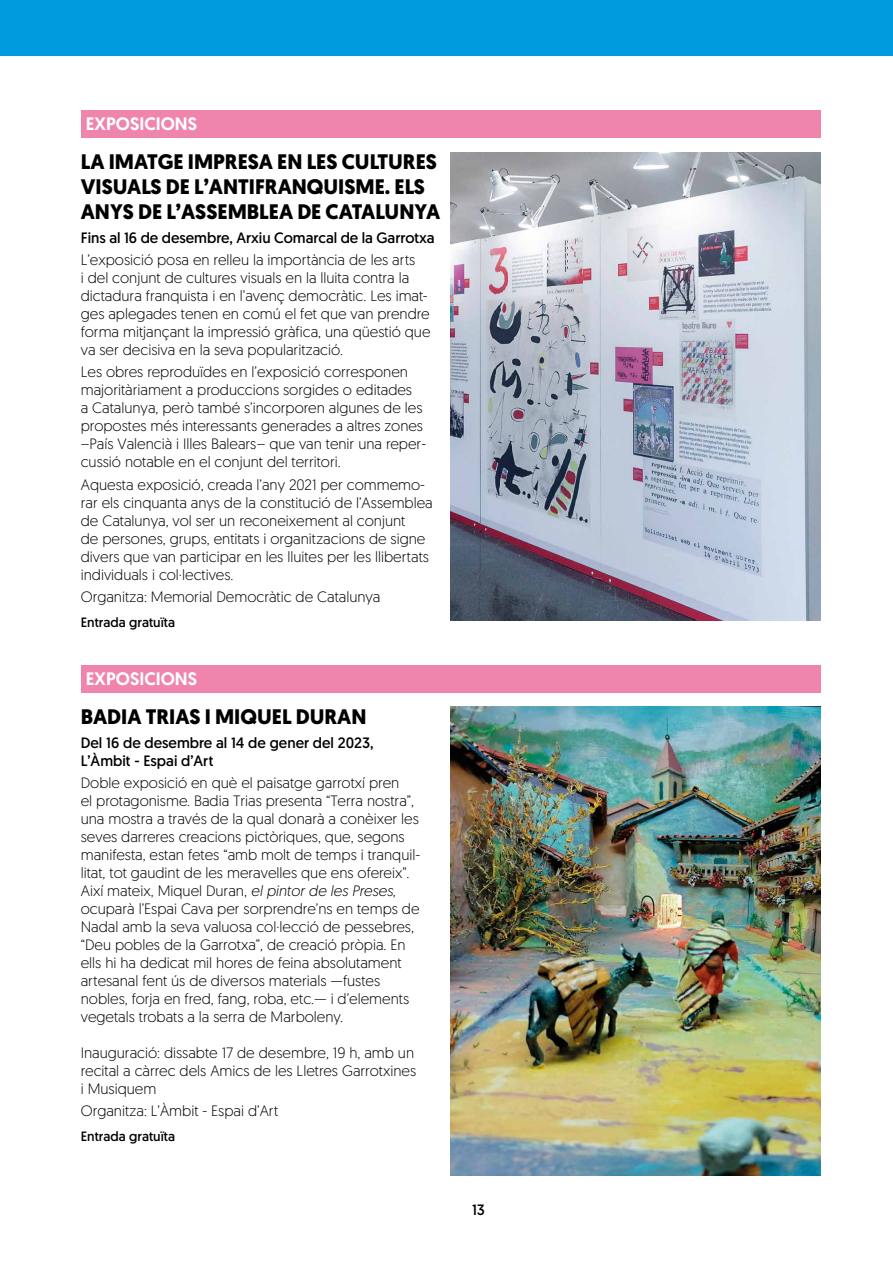
<style>
.page{position:relative;width:893px;height:1263px;background:#fff}
.page>*{position:absolute;margin:0;border:0;box-sizing:border-box;transform-origin:0 0}
.t1{font:700 21px/25.2px "Geomanist";color:#000}
.t2{font:500 18px "Geomanist";color:#fff}
.t3{font:300 15px/18px "Geomanist";color:#000}
.t4{font:15px/18px "Geomanist";color:#000}
.t5{font:13.5px "Geomanist";color:#000}
.s1{font-style:italic}
</style>
<div class="page">
<div style="left:0;top:0;width:893px;height:55px;background:#009ade"></div>
<div style="left:81px;top:111px;width:740px;height:27px;background:#ef85ad"></div>
<div style="left:81px;top:666px;width:740px;height:27px;background:#ef85ad"></div>
<img style="left:451px;top:707px;width:370px;height:469px">
<img style="left:451px;top:153px;width:370px;height:468px">
<p class="t2" style="left:86px;top:112px;width:113px">EXPOSICIONS</p>
<h1 class="t1" style="left:81px;top:149px;width:361px">LA IMATGE IMPRESA EN LES CULTURES<br>VISUALS DE L’ANTIFRANQUISME. ELS<br>ANYS DE L’ASSEMBLEA DE CATALUNYA</h1>
<p class="t4" style="left:81px;top:228px;width:355px">Fins al 16 de desembre, Arxiu Comarcal de la Garrotxa</p>
<p class="t3" style="left:81px;top:250px;width:351px">L’exposició posa en relleu la importància de les arts<br>i del conjunt de cultures visuals en la lluita contra la dictadura franquista i en l’avenç democràtic. Les imat&shy;ges aplegades tenen en comú el fet que van prendre forma mitjançant la impressió gràfica, una qüestió que va ser decisiva en la seva popularització.</p>
<p class="t3" style="left:81px;top:363px;width:347px">Les obres reproduïdes en l’exposició corresponen majoritàriament a produccions sorgides o editades<br>a Catalunya, però també s’incorporen algunes de les propostes més interessants generades a altres zones –País Valencià i Illes Balears– que van tenir una reper&shy;cussió notable en el conjunt del territori.</p>
<p class="t3" style="left:81px;top:475px;width:353px">Aquesta exposició, creada l’any 2021 per commemo&shy;rar els cinquanta anys de la constitució de l’Assemblea de Catalunya, vol ser un reconeixement al conjunt<br>de persones, grups, entitats i organitzacions de signe divers que van participar en les lluites per les llibertats individuals i col·lectives.</p>
<p class="t3" style="left:81px;top:587px;width:301px">Organitza: Memorial Democràtic de Catalunya</p>
<p class="t5" style="left:81px;top:613px;width:96px">Entrada gratuïta</p>
<p class="t2" style="left:86px;top:667px;width:113px">EXPOSICIONS</p>
<h1 class="t1" style="left:81px;top:704px;width:287px">BADIA TRIAS I MIQUEL DURAN</h1>
<p class="t4" style="left:81px;top:733px;width:294px">Del 16 de desembre al 14 de gener del 2023,<br>L’Àmbit - Espai d’Art</p>
<p class="t3" style="left:81px;top:773px;width:340px">Doble exposició en què el paisatge garrotxí pren<br>el protagonisme. Badia Trias presenta “Terra nostra”, una mostra a través de la qual donarà a conèixer les seves darreres creacions pictòriques, que, segons manifesta, estan fetes “amb molt de temps i tranquil· litat, tot gaudint de les meravelles que ens ofereix”.<br>Així mateix, Miquel Duran, <span class="s1">el pintor de les Preses</span>, ocuparà l’Espai Cava per sorprendre’ns en temps de Nadal amb la seva valuosa col·lecció de pessebres, “Deu pobles de la Garrotxa”, de creació pròpia. En ells hi ha dedicat mil hores de feina absolutament artesanal fent ús de diversos materials —fustes nobles, forja en fred, fang, roba, etc.— i d’elements vegetals trobats a la serra de Marboleny.</p>
<p class="t3" style="left:81px;top:1043px;width:337px">Inauguració: dissabte 17 de desembre, 19 h, amb un recital a càrrec dels Amics de les Lletres Garrotxines i Musiquem</p>
<p class="t3" style="left:81px;top:1101px;width:199px">Organitza: L’Àmbit - Espai d’Art</p>
<p class="t5" style="left:81px;top:1127px;width:96px">Entrada gratuïta</p>
<p class="t4" style="left:472px;top:1200px;width:14px">13</p>
</div>
